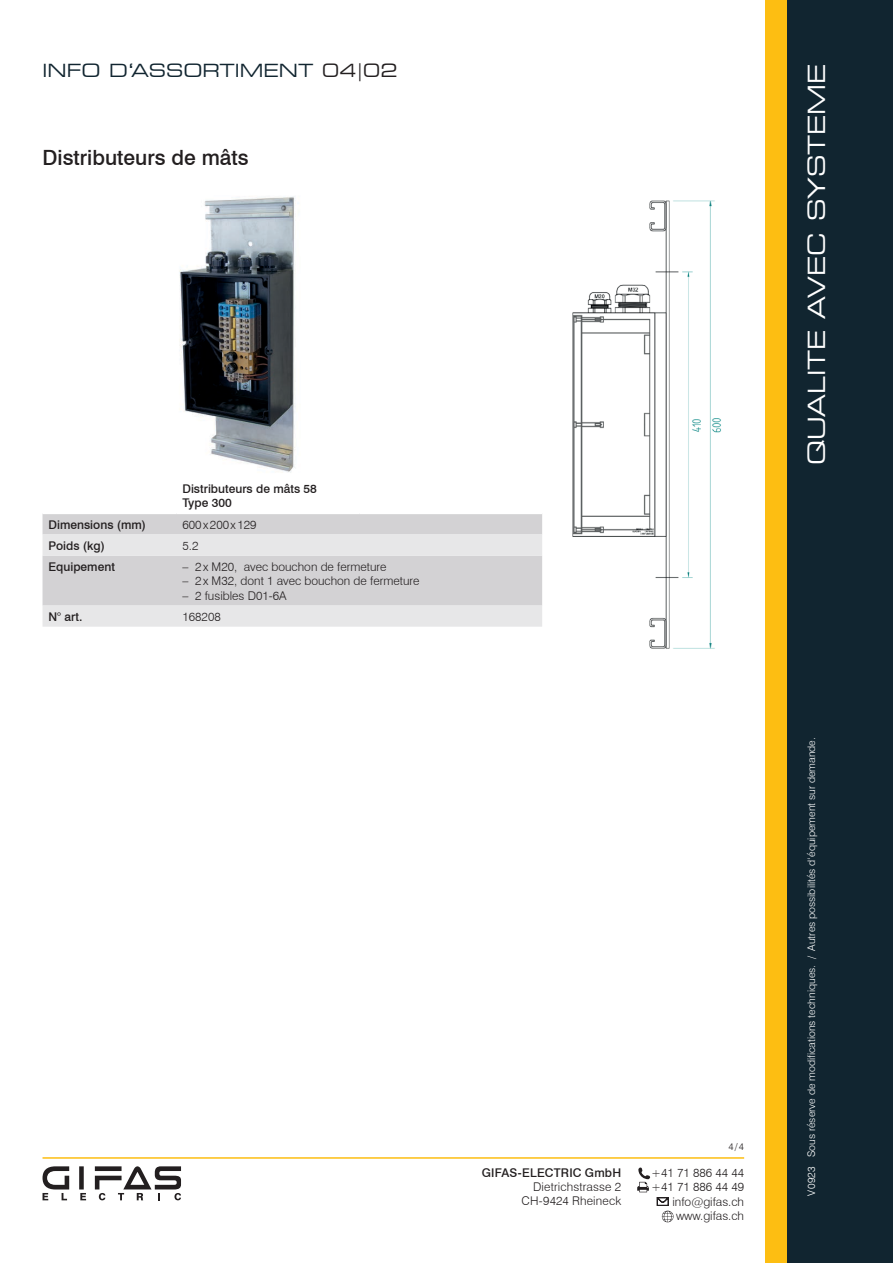
<style>
.page{position:relative;width:893px;height:1263px;background:#fff}
.page>*{position:absolute;margin:0;border:0;box-sizing:border-box;transform-origin:0 0}
.t1{font:expanded 23.55px "Square 721 BT";color:#fff}
.t2{font:500 21px "Swiss 721 BT";color:#231f20}
.t3{font:expanded 18px "Square 721 BT";color:#112530}
.t4{font:300 12px/14.4px "Swiss 721 BT";color:#231f20;text-align:right}
.t5{font:500 12px/14.4px "Swiss 721 BT";color:#231f20}
.t6{font:300 10.5px "Swiss 721 BT";color:#fff}
.t7{font:300 9.75px "Swiss 721 BT";color:#231f20}
.s1{color:#231f20}
</style>
<div class="page">
<div style="left:787px;top:0;width:106px;height:1263px;background:#112530"></div>
<div style="left:765px;top:0;width:22px;height:1263px;background:#fdbe12"></div>
<div style="left:79px;top:1166px;width:5px;height:23px;background:#231f20"></div>
<svg style="left:43px;top:1166px;width:26px;height:34px"></svg>
<svg style="left:80px;top:1193px;width:6px;height:7px"></svg>
<svg style="left:95px;top:1166px;width:86px;height:34px"></svg>
<hr style="left:43px;top:1157px;width:701px;height:2px;background:#fdbe12">
<img style="left:572px;top:200px;width:149px;height:449px">
<img style="left:179px;top:196px;width:117px;height:277px">
<svg style="left:637px;top:1167px;width:13px;height:25px"></svg>
<svg style="left:657px;top:1197px;width:16px;height:25px"></svg>
<div style="left:43px;top:514px;width:499px;height:20px;background:#d3d2d4"></div>
<svg style="left:43px;top:534px;width:499px;height:93px;background:#dcdcdd"></svg>
<h3 class="t3" style="left:43px;top:60px;width:356px">INFO D‘ASSORTIMENT <span class="s1">04|02</span></h3>
<h1 class="t1" style="left:803px;top:465px;width:403px;rotate:-90deg">QUALITE AVEC SYSTEME</h1>
<h2 class="t2" style="left:43px;top:145px;width:208px">Distributeurs de mâts</h2>
<p class="t5" style="left:182px;top:481px;width:136px">Distributeurs de mâts 58<br>Type 300</p>
<p class="t5" style="left:49px;top:517px;width:99px">Dimensions (mm)</p>
<p class="t4" style="left:182px;top:517px;width:76px">600x200x129</p>
<p class="t5" style="left:49px;top:538px;width:58px">Poids (kg)</p>
<p class="t4" style="left:182px;top:538px;width:17px">5.2</p>
<p class="t5" style="left:49px;top:559px;width:68px">Equipement</p>
<p class="t4" style="left:182px;top:559px;width:206px">– 2x M20, avec bouchon de fermeture</p>
<p class="t4" style="left:182px;top:574px;width:239px">– 2x M32, dont 1 avec bouchon de fermeture</p>
<p class="t4" style="left:182px;top:588px;width:106px">– 2 fusibles D01-6A</p>
<p class="t5" style="left:49px;top:609px;width:35px">N° art.</p>
<p class="t4" style="left:182px;top:609px;width:40px">168208</p>
<p class="t5" style="left:482px;top:1165px;width:141px">GIFAS-ELECTRIC GmbH</p>
<p class="t4" style="left:521px;top:1179px;width:101px">Dietrichstrasse 2<br>CH-9424 Rheineck</p>
<p class="t7" style="left:728px;top:1140px;width:17px">4/4</p>
<p class="t4" style="left:651px;top:1165px;width:95px">+41 71 886 44 44 +41 71 886 44 49 info@gifas.ch www.gifas.ch</p>
<p class="t6" style="left:805px;top:1157px;width:421px;rotate:-90deg">Sous réserve de modifications techniques. / Autres possibilités d‘équipement sur demande.</p>
<p class="t6" style="left:805px;top:1196px;width:31px;rotate:-90deg">V0923</p>
</div>
